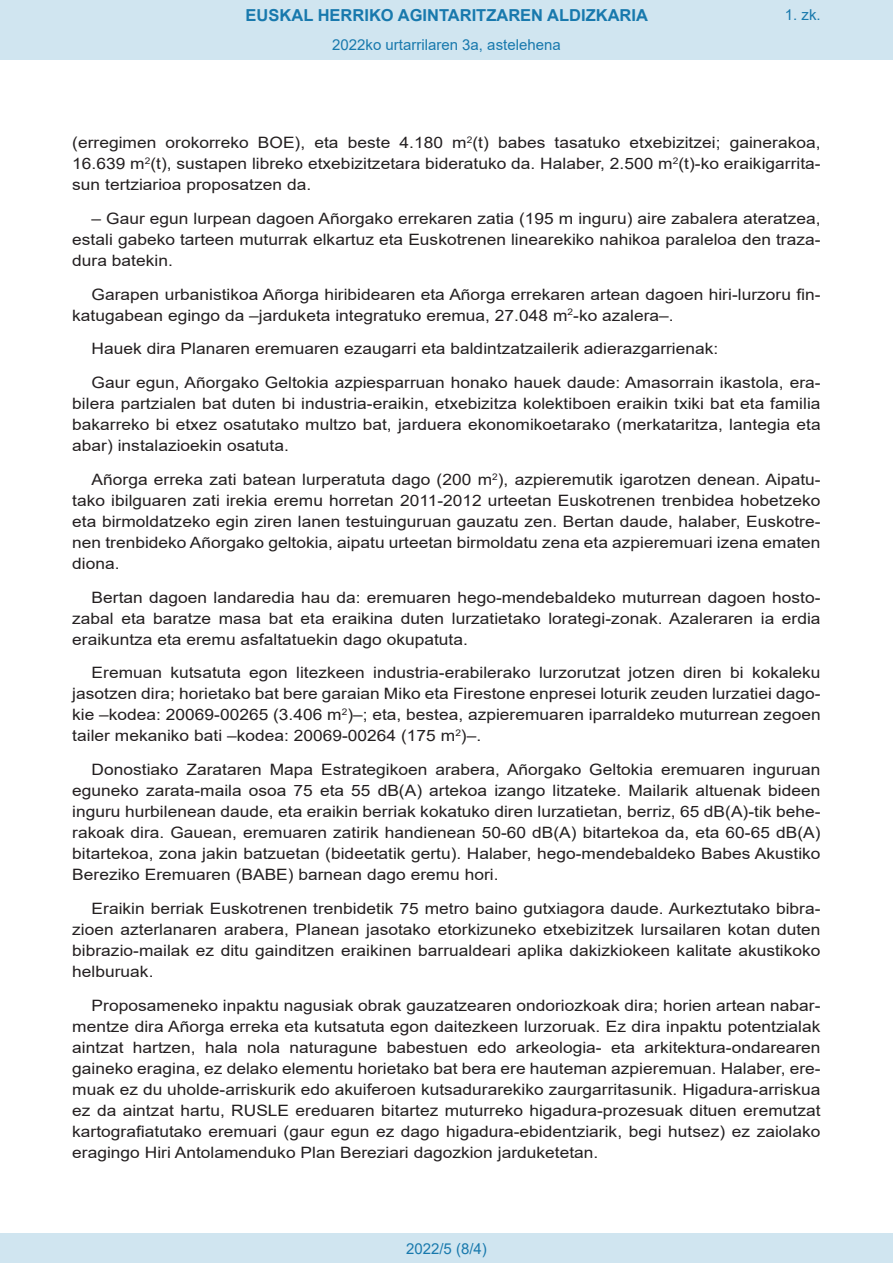
<style>
.page{position:relative;width:893px;height:1263px;background:#fff}
.page>*{position:absolute;margin:0;border:0;box-sizing:border-box;transform-origin:0 0}
.t1{font:700 16.5px "Arial";color:#1879ad}
.BOPVDetalle{font:15.6px/21px "Arial";color:#231f20;text-align:justify;scale:1.11 1}
.Paginacion_Centro{font:15px "Arial";color:#1879ad}
</style>
<div class="page">
<div style="left:0;top:0;width:893px;height:60px;background:#d0e5f0"></div>
<div style="left:0;top:1233px;width:893px;height:30px;background:#d0e5f0"></div>
<p class="t1" style="left:246px;top:3px;width:404px">EUSKAL HERRIKO AGINTARITZAREN ALDIZKARIA</p>
<p class="Paginacion_Centro" style="left:332px;top:35px;width:230px">2022ko urtarrilaren 3a, astelehena</p>
<p class="Paginacion_Centro" style="left:785px;top:5px;width:37px">1. zk.</p>
<p class="BOPVDetalle" style="left:72px;top:132px;width:676px">(erregimen orokorreko BOE), eta beste 4.180 m<sup>2</sup>(t) babes tasatuko etxebizitzei; gainerakoa, 16.639 m<sup>2</sup>(t), sustapen libreko etxebizitzetara bideratuko da. Halaber, 2.500 m<sup>2</sup>(t)-ko eraikigarrita&shy;sun tertziarioa proposatzen da.</p>
<p class="BOPVDetalle" style="left:72px;top:208px;width:676px;text-indent:19px">– Gaur egun lurpean dagoen Añorgako errekaren zatia (195 m inguru) aire zabalera ateratzea, estali gabeko tarteen muturrak elkartuz eta Euskotrenen linearekiko nahikoa paraleloa den traza&shy;dura batekin.</p>
<p class="BOPVDetalle" style="left:72px;top:284px;width:676px;text-indent:19px">Garapen urbanistikoa Añorga hiribidearen eta Añorga errekaren artean dagoen hiri-lurzoru fin&shy;katugabean egingo da –jarduketa integratuko eremua, 27.048 m<sup>2</sup>-ko azalera–.</p>
<p class="BOPVDetalle" style="left:92px;top:338px;width:566px">Hauek dira Planaren eremuaren ezaugarri eta baldintzatzailerik adierazgarrienak:</p>
<p class="BOPVDetalle" style="left:72px;top:372px;width:676px;text-indent:19px">Gaur egun, Añorgako Geltokia azpiesparruan honako hauek daude: Amasorrain ikastola, era&shy;bilera partzialen bat duten bi industria-eraikin, etxebizitza kolektiboen eraikin txiki bat eta familia bakarreko bi etxez osatutako multzo bat, jarduera ekonomikoetarako (merkataritza, lantegia eta abar) instalazioekin osatuta.</p>
<p class="BOPVDetalle" style="left:72px;top:469px;width:676px;text-indent:19px">Añorga erreka zati batean lurperatuta dago (200 m<sup>2</sup>), azpieremutik igarotzen denean. Aipatu&shy;tako ibilguaren zati irekia eremu horretan 2011-2012 urteetan Euskotrenen trenbidea hobetzeko eta birmoldatzeko egin ziren lanen testuinguruan gauzatu zen. Bertan daude, halaber, Euskotre&shy;nen trenbideko Añorgako geltokia, aipatu urteetan birmoldatu zena eta azpieremuari izena ematen diona.</p>
<p class="BOPVDetalle" style="left:72px;top:587px;width:676px;text-indent:19px">Bertan dagoen landaredia hau da: eremuaren hego-mendebaldeko muturrean dagoen hosto&shy;zabal eta baratze masa bat eta eraikina duten lurzatietako lorategi-zonak. Azaleraren ia erdia eraikuntza eta eremu asfaltatuekin dago okupatuta.</p>
<p class="BOPVDetalle" style="left:72px;top:662px;width:676px;text-indent:19px">Eremuan kutsatuta egon litezkeen industria-erabilerako lurzorutzat jotzen diren bi kokaleku jasotzen dira; horietako bat bere garaian Miko eta Firestone enpresei loturik zeuden lurzatiei dago&shy;kie –kodea: 20069-00265 (3.406 m<sup>2</sup>)–; eta, bestea, azpieremuaren iparraldeko muturrean zegoen tailer mekaniko bati –kodea: 20069-00264 (175 m<sup>2</sup>)–.</p>
<p class="BOPVDetalle" style="left:72px;top:759px;width:676px;text-indent:19px">Donostiako Zarataren Mapa Estrategikoen arabera, Añorgako Geltokia eremuaren inguruan eguneko zarata-maila osoa 75 eta 55 dB(A) artekoa izango litzateke. Mailarik altuenak bideen inguru hurbilenean daude, eta eraikin berriak kokatuko diren lurzatietan, berriz, 65 dB(A)-tik behe&shy;rakoak dira. Gauean, eremuaren zatirik handienean 50-60 dB(A) bitartekoa da, eta 60-65 dB(A) bitartekoa, zona jakin batzuetan (bideetatik gertu). Halaber, hego-mendebaldeko Babes Akustiko Bereziko Eremuaren (BABE) barnean dago eremu hori.</p>
<p class="BOPVDetalle" style="left:72px;top:898px;width:676px;text-indent:19px">Eraikin berriak Euskotrenen trenbidetik 75 metro baino gutxiagora daude. Aurkeztutako bibra&shy;zioen azterlanaren arabera, Planean jasotako etorkizuneko etxebizitzek lursailaren kotan duten bibrazio-mailak ez ditu gainditzen eraikinen barrualdeari aplika dakizkiokeen kalitate akustikoko helburuak.</p>
<p class="BOPVDetalle" style="left:72px;top:995px;width:676px;text-indent:19px">Proposameneko inpaktu nagusiak obrak gauzatzearen ondoriozkoak dira; horien artean nabar&shy;mentze dira Añorga erreka eta kutsatuta egon daitezkeen lurzoruak. Ez dira inpaktu potentzialak aintzat hartzen, hala nola naturagune babestuen edo arkeologia- eta arkitektura-ondarearen gaineko eragina, ez delako elementu horietako bat bera ere hauteman azpieremuan. Halaber, ere&shy;muak ez du uholde-arriskurik edo akuiferoen kutsadurarekiko zaurgarritasunik. Higadura-arriskua ez da aintzat hartu, RUSLE ereduaren bitartez muturreko higadura-prozesuak dituen eremutzat kartografiatutako eremuari (gaur egun ez dago higadura-ebidentziarik, begi hutsez) ez zaiolako eragingo Hiri Antolamenduko Plan Bereziari dagozkion jarduketetan.</p>
<p class="Paginacion_Centro" style="left:406px;top:1238px;width:82px">2022/5 (8/4)</p>
</div>
